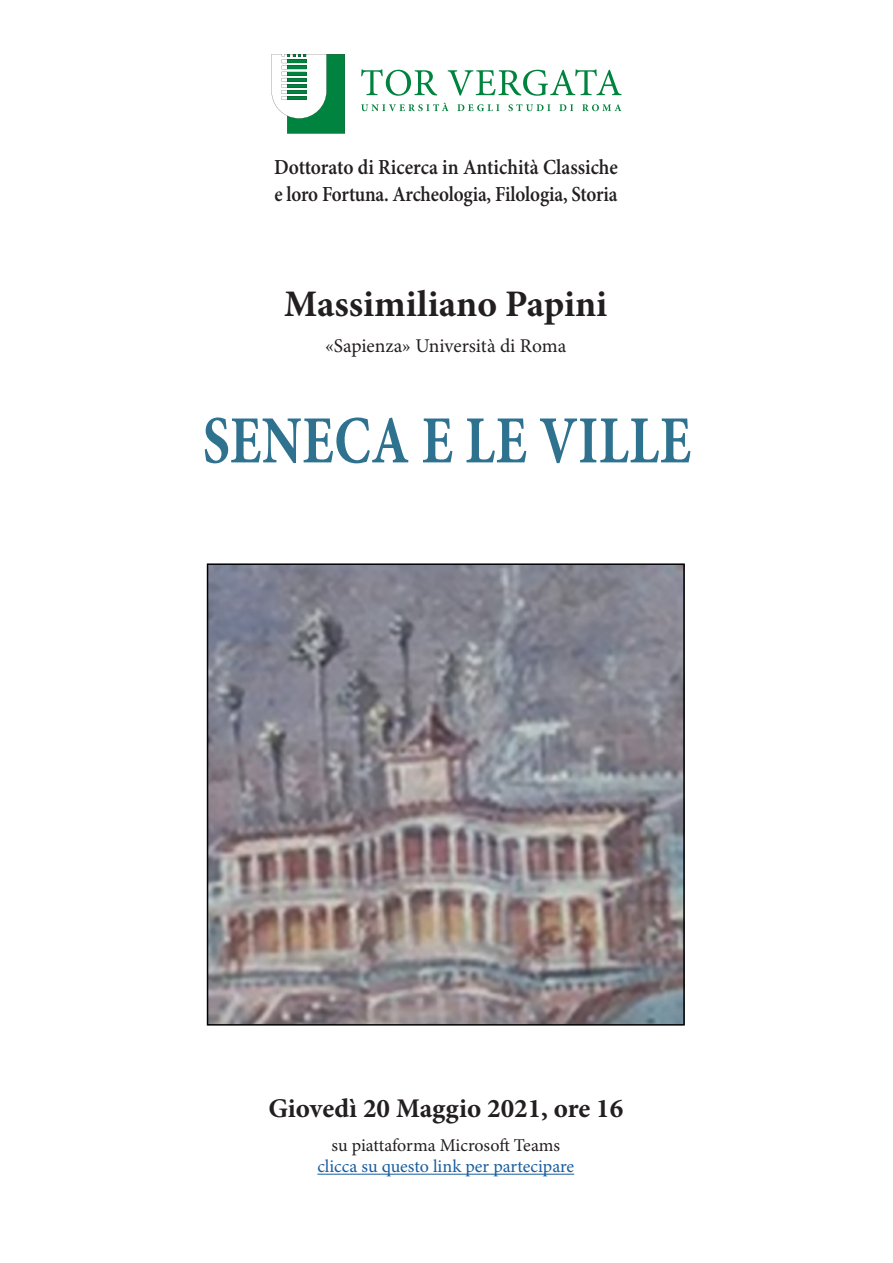
<style>
.page{position:relative;width:893px;height:1263px;background:#fff}
.page>*{position:absolute;margin:0;border:0;box-sizing:border-box;transform-origin:0 0}
.t1{font:700 67.5px "Minion Pro";letter-spacing:.01em;color:#2f728f;scale:.8 1}
.t2{font:700 37.5px "Minion Pro";color:#231f20}
.t3{font:700 27px "Minion Pro";color:#231f20}
.t4{font:600 21.45px "Minion Pro";letter-spacing:-.005em;color:#231f20;scale:.89 1}
.t5{font:600 21.45px "Minion Pro";letter-spacing:-.005em;color:#231f20;scale:.91 1}
.t6{font:19.5px "Minion Pro";color:#231f20}
.t7{font:18px "Minion Pro";color:#175d9e}
.t8{font:18px "Minion Pro";letter-spacing:-.01em;color:#231f20}
</style>
<div class="page">
<svg style="left:271px;top:54px;width:74px;height:80px"></svg>
<hr style="left:282px;top:66px;width:24px;height:3px;background:#231f20">
<svg style="left:361px;top:69px;width:76px;height:27px"></svg>
<svg style="left:448px;top:69px;width:173px;height:27px"></svg>
<svg style="left:361px;top:103px;width:88px;height:8px"></svg>
<svg style="left:457px;top:104px;width:42px;height:7px"></svg>
<svg style="left:508px;top:104px;width:42px;height:7px"></svg>
<svg style="left:559px;top:104px;width:14px;height:7px"></svg>
<svg style="left:582px;top:104px;width:39px;height:7px"></svg>
<hr style="left:317px;top:1174px;width:257px;height:1px;background:#175d9e">
<img style="left:210px;top:566px;width:472px;height:456px">
<div style="left:207px;top:563px;width:478px;height:462px;border:2px solid #000001"></div>
<p class="t5" style="left:274px;top:154px;width:379px">Dottorato di Ricerca in Antichità Classiche</p>
<p class="t4" style="left:274px;top:181px;width:387px">e loro Fortuna. Archeologia, Filologia, Storia</p>
<p class="t2" style="left:284px;top:282px;width:325px">Massimiliano Papini</p>
<p class="t6" style="left:325px;top:335px;width:243px">«Sapienza» Università di Roma</p>
<p class="t1" style="left:203px;top:400px;width:612px">SENECA E LE VILLE</p>
<p class="t3" style="left:268px;top:1092px;width:356px">Giovedì 20 Maggio 2021, ore 16</p>
<p class="t8" style="left:332px;top:1134px;width:230px">su piattaforma Microsoft Teams</p>
<p class="t7" style="left:317px;top:1156px;width:258px">clicca su questo link per partecipare</p>
</div>
